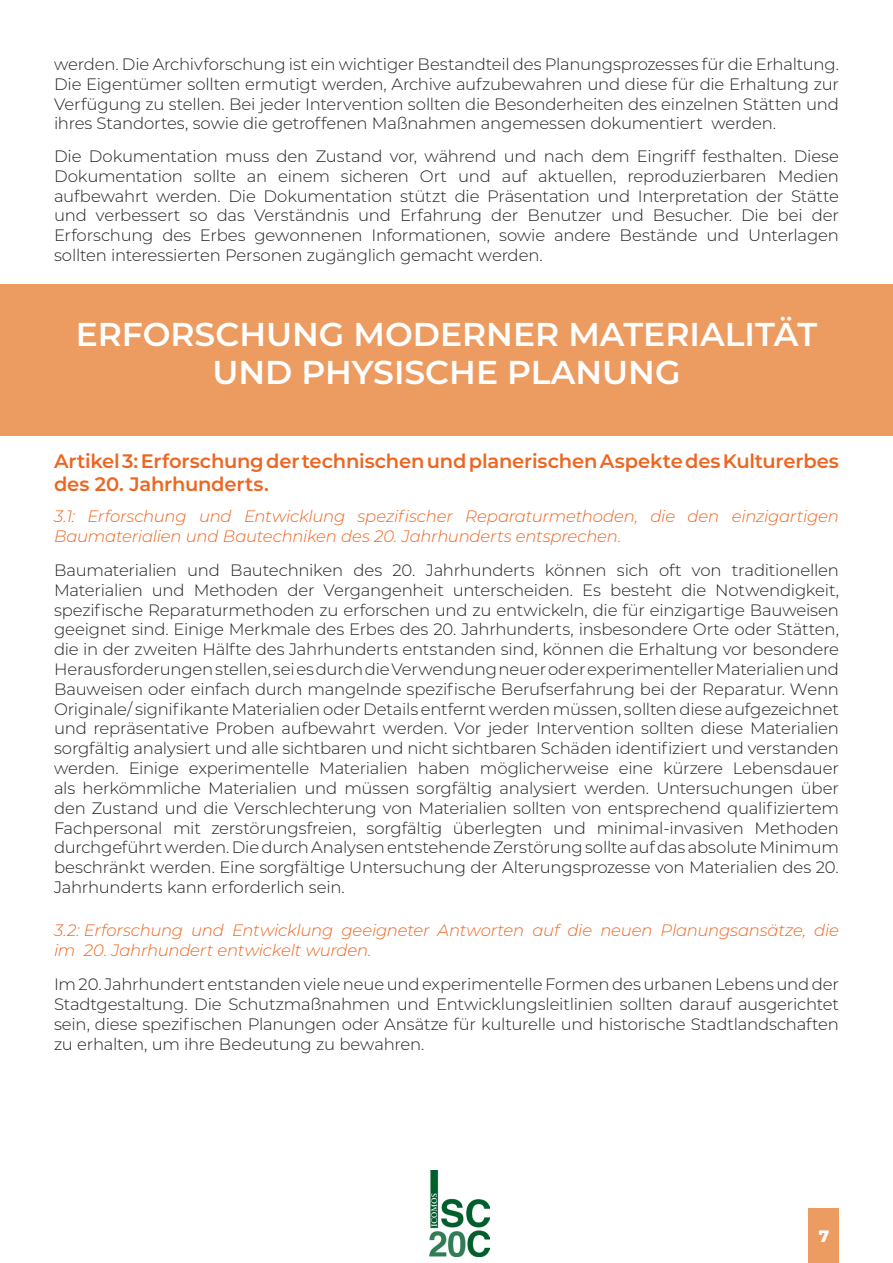
<style>
.page{position:relative;width:893px;height:1263px;background:#fff}
.page>*{position:absolute;margin:0;border:0;box-sizing:border-box;transform-origin:0 0}
.Headings{font:600 33px/37.5px "Montserrat";color:#fff;text-align:center}
.Sub_heading{font:600 19.5px/23.4px "Montserrat";letter-spacing:-.005em;color:#ed6621}
.Paragraph{font:300 16.5px/19.8px "Montserrat";letter-spacing:-.01em;color:#231f20;text-align:justify}
.Bullet_points{font:italic 300 16.5px/19.8px "Montserrat";letter-spacing:-.015em;color:#ed6621}
.Page_number{font:800 16.5px "Montserrat";color:#fff}
</style>
<div class="page">
<div style="left:0;top:284px;width:893px;height:151px;background:#ed9c61"></div>
<div style="left:809px;top:1209px;width:30px;height:54px;background:#ed9c61"></div>
<img style="left:429px;top:1170px;width:60px;height:86px">
<p class="Paragraph" style="left:54px;top:54px;width:786px">werden. Die Archivforschung ist ein wichtiger Bestandteil des Planungsprozesses für die Erhaltung.<br>Die Eigentümer sollten ermutigt werden, Archive aufzubewahren und diese für die Erhaltung zur Verfügung zu stellen. Bei jeder Intervention sollten die Besonderheiten des einzelnen Stätten und ihres Standortes, sowie die getroffenen Maßnahmen angemessen dokumentiert werden.</p>
<p class="Paragraph" style="left:54px;top:146px;width:786px">Die Dokumentation muss den Zustand vor, während und nach dem Eingriff festhalten. Diese Dokumentation sollte an einem sicheren Ort und auf aktuellen, reproduzierbaren Medien aufbewahrt werden. Die Dokumentation stützt die Präsentation und Interpretation der Stätte und verbessert so das Verständnis und Erfahrung der Benutzer und Besucher. Die bei der Erforschung des Erbes gewonnenen Informationen, sowie andere Bestände und Unterlagen sollten interessierten Personen zugänglich gemacht werden.</p>
<p class="Headings" style="left:76px;top:314px;width:743px">ERFORSCHUNG MODERNER MATERIALITÄT<br>UND PHYSISCHE PLANUNG</p>
<p class="Sub_heading" style="left:54px;top:449px;width:786px">Artikel 3: Erforschung der technischen und planerischen Aspekte des Kulturerbes des 20. Jahrhunderts.</p>
<p class="Bullet_points" style="left:54px;top:506px;width:786px">3.1: Erforschung und Entwicklung spezifischer Reparaturmethoden, die den einzigartigen<br>Baumaterialien und Bautechniken des 20. Jahrhunderts entsprechen.</p>
<p class="Paragraph" style="left:54px;top:560px;width:786px">Baumaterialien und Bautechniken des 20. Jahrhunderts können sich oft von traditionellen Materialien und Methoden der Vergangenheit unterscheiden. Es besteht die Notwendigkeit, spezifische Reparaturmethoden zu erforschen und zu entwickeln, die für einzigartige Bauweisen geeignet sind. Einige Merkmale des Erbes des 20. Jahrhunderts, insbesondere Orte oder Stätten, die in der zweiten Hälfte des Jahrhunderts entstanden sind, können die Erhaltung vor besondere Herausforderungen stellen, sei es durch die Verwendung neuer oder experimenteller Materialien und Bauweisen oder einfach durch mangelnde spezifische Berufserfahrung bei der Reparatur. Wenn Originale/ signifikante Materialien oder Details entfernt werden müssen, sollten diese aufgezeichnet und repräsentative Proben aufbewahrt werden. Vor jeder Intervention sollten diese Materialien sorgfältig analysiert und alle sichtbaren und nicht sichtbaren Schäden identifiziert und verstanden werden. Einige experimentelle Materialien haben möglicherweise eine kürzere Lebensdauer als herkömmliche Materialien und müssen sorgfältig analysiert werden. Untersuchungen über den Zustand und die Verschlechterung von Materialien sollten von entsprechend qualifiziertem Fachpersonal mit zerstörungsfreien, sorgfältig überlegten und minimal-invasiven Methoden durchgeführt werden. Die durch Analysen entstehende Zerstörung sollte auf das absolute Minimum beschränkt werden. Eine sorgfältige Untersuchung der Alterungsprozesse von Materialien des 20.<br>Jahrhunderts kann erforderlich sein.</p>
<p class="Bullet_points" style="left:54px;top:920px;width:787px">3.2: Erforschung und Entwicklung geeigneter Antworten auf die neuen Planungsansätze, die im 20. Jahrhundert entwickelt wurden.</p>
<p class="Paragraph" style="left:54px;top:974px;width:786px">Im 20. Jahrhundert entstanden viele neue und experimentelle Formen des urbanen Lebens und der Stadtgestaltung. Die Schutzmaßnahmen und Entwicklungsleitlinien sollten darauf ausgerichtet sein, diese spezifischen Planungen oder Ansätze für kulturelle und historische Stadtlandschaften zu erhalten, um ihre Bedeutung zu bewahren.</p>
<p class="Page_number" style="left:819px;top:1224px;width:12px">7</p>
</div>
